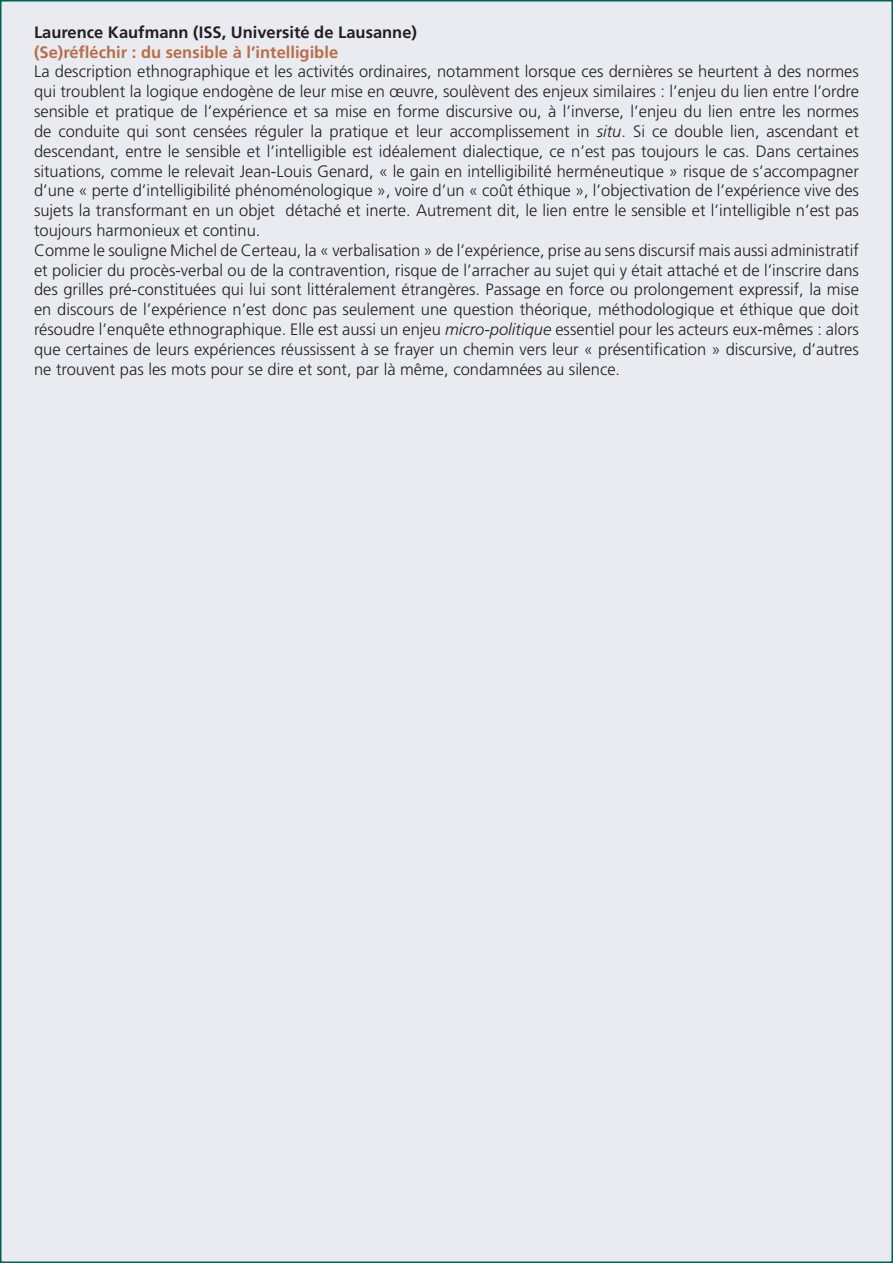
<style>
.page{position:relative;width:893px;height:1263px;background:#fff}
.page>*{position:absolute;margin:0;border:0;box-sizing:border-box;transform-origin:0 0}
.t1{font:300 16.5px/19.8px "Frutiger LT Std";color:#231f20;text-align:justify}
.t2{font:700 16.5px "Frutiger LT Std";color:#231f20}
.t3{font:700 16.5px "Frutiger LT Std";color:#b76e4a}
.s1{font-style:italic}
</style>
<div class="page">
<div style="left:0;top:0;width:893px;height:1263px;background:#eaebf1;border:2px solid #00615b"></div>
<p class="t2" style="left:34px;top:22px;width:384px">Laurence Kaufmann (ISS, Université de Lausanne)</p>
<p class="t3" style="left:34px;top:42px;width:306px">(Se)réfléchir : du sensible à l’intelligible</p>
<p class="t1" style="left:34px;top:62px;width:826px">La description ethnographique et les activités ordinaires, notamment lorsque ces dernières se heurtent à des normes qui troublent la logique endogène de leur mise en œuvre, soulèvent des enjeux similaires : l’enjeu du lien entre l’ordre sensible et pratique de l’expérience et sa mise en forme discursive ou, à l’inverse, l’enjeu du lien entre les normes de conduite qui sont censées réguler la pratique et leur accomplissement in <span class="s1">situ</span>. Si ce double lien, ascendant et descendant, entre le sensible et l’intelligible est idéalement dialectique, ce n’est pas toujours le cas. Dans certaines situations, comme le relevait Jean-Louis Genard, « le gain en intelligibilité herméneutique » risque de s’accompagner d’une « perte d’intelligibilité phénoménologique », voire d’un « coût éthique », l’objectivation de l’expérience vive des sujets la transformant en un objet détaché et inerte. Autrement dit, le lien entre le sensible et l’intelligible n’est pas toujours harmonieux et continu.</p>
<p class="t1" style="left:34px;top:240px;width:826px">Comme le souligne Michel de Certeau, la « verbalisation » de l’expérience, prise au sens discursif mais aussi administratif et policier du procès-verbal ou de la contravention, risque de l’arracher au sujet qui y était attaché et de l’inscrire dans des grilles pré-constituées qui lui sont littéralement étrangères. Passage en force ou prolongement expressif, la mise en discours de l’expérience n’est donc pas seulement une question théorique, méthodologique et éthique que doit résoudre l’enquête ethnographique. Elle est aussi un enjeu <span class="s1">micro-politique</span> essentiel pour les acteurs eux-mêmes : alors que certaines de leurs expériences réussissent à se frayer un chemin vers leur « présentification » discursive, d’autres ne trouvent pas les mots pour se dire et sont, par là même, condamnées au silence.</p>
</div>
